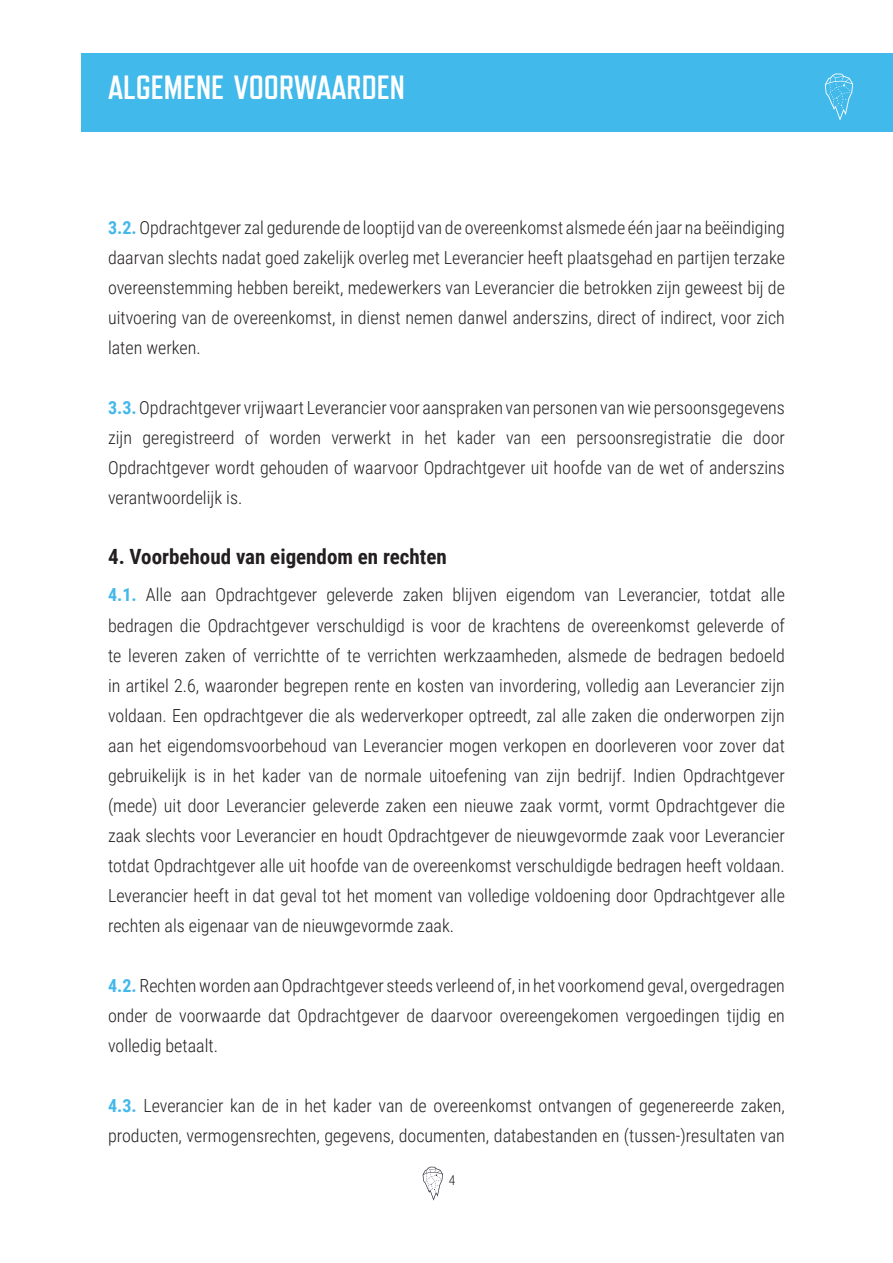
<style>
.page{position:relative;width:893px;height:1263px;background:#fff}
.page>*{position:absolute;margin:0;border:0;box-sizing:border-box;transform-origin:0 0}
.t1{font:700 33.6px "Refrigerator Deluxe";color:#fff}
.Sub_header_style{font:700 21px "Roboto Condensed";color:#231f20}
.Body_text{font:300 18px/30px "Roboto Condensed";color:#231f20;text-align:justify}
.t2{font:300 13.5px "Roboto Condensed";color:#231f20}
.s1{font-weight:700;color:#43b8ea}
</style>
<div class="page">
<div style="left:82px;top:54px;width:811px;height:78px;background:#41b9ea"></div>
<svg style="left:423px;top:1167px;width:20px;height:33px"></svg>
<svg style="left:825px;top:73px;width:28px;height:48px"></svg>
<h1 class="t1" style="left:108px;top:68px;width:298px">ALGEMENE VOORWAARDEN</h1>
<p class="Body_text" style="left:108px;top:212px;width:678px"><span class="s1">3.2.</span> Opdrachtgever zal gedurende de looptijd van de overeenkomst alsmede één jaar na beëindiging daarvan slechts nadat goed zakelijk overleg met Leverancier heeft plaatsgehad en partijen terzake overeenstemming hebben bereikt, medewerkers van Leverancier die betrokken zijn geweest bij de uitvoering van de overeenkomst, in dienst nemen danwel anderszins, direct of indirect, voor zich laten werken.</p>
<p class="Body_text" style="left:108px;top:392px;width:678px"><span class="s1">3.3.</span> Opdrachtgever vrijwaart Leverancier voor aanspraken van personen van wie persoonsgegevens zijn geregistreerd of worden verwerkt in het kader van een persoonsregistratie die door Opdrachtgever wordt gehouden of waarvoor Opdrachtgever uit hoofde van de wet of anderszins verantwoordelijk is.</p>
<p class="Sub_header_style" style="left:108px;top:542px;width:340px">4. Voorbehoud van eigendom en rechten</p>
<p class="Body_text" style="left:108px;top:579px;width:678px"><span class="s1">4.1.</span> Alle aan Opdrachtgever geleverde zaken blijven eigendom van Leverancier, totdat alle bedragen die Opdrachtgever verschuldigd is voor de krachtens de overeenkomst geleverde of te leveren zaken of verrichtte of te verrichten werkzaamheden, alsmede de bedragen bedoeld in artikel 2.6, waaronder begrepen rente en kosten van invordering, volledig aan Leverancier zijn voldaan. Een opdrachtgever die als wederverkoper optreedt, zal alle zaken die onderworpen zijn aan het eigendomsvoorbehoud van Leverancier mogen verkopen en doorleveren voor zover dat gebruikelijk is in het kader van de normale uitoefening van zijn bedrijf. Indien Opdrachtgever (mede) uit door Leverancier geleverde zaken een nieuwe zaak vormt, vormt Opdrachtgever die zaak slechts voor Leverancier en houdt Opdrachtgever de nieuwgevormde zaak voor Leverancier totdat Opdrachtgever alle uit hoofde van de overeenkomst verschuldigde bedragen heeft voldaan.<br>Leverancier heeft in dat geval tot het moment van volledige voldoening door Opdrachtgever alle rechten als eigenaar van de nieuwgevormde zaak.</p>
<p class="Body_text" style="left:108px;top:969px;width:678px"><span class="s1">4.2.</span> Rechten worden aan Opdrachtgever steeds verleend of, in het voorkomend geval, overgedragen onder de voorwaarde dat Opdrachtgever de daarvoor overeengekomen vergoedingen tijdig en volledig betaalt.</p>
<p class="Body_text" style="left:108px;top:1089px;width:678px"><span class="s1">4.3.</span> Leverancier kan de in het kader van de overeenkomst ontvangen of gegenereerde zaken, producten, vermogensrechten, gegevens, documenten, databestanden en (tussen-)resultaten van</p>
<p class="t2" style="left:449px;top:1171px;width:8px">4</p>
</div>
